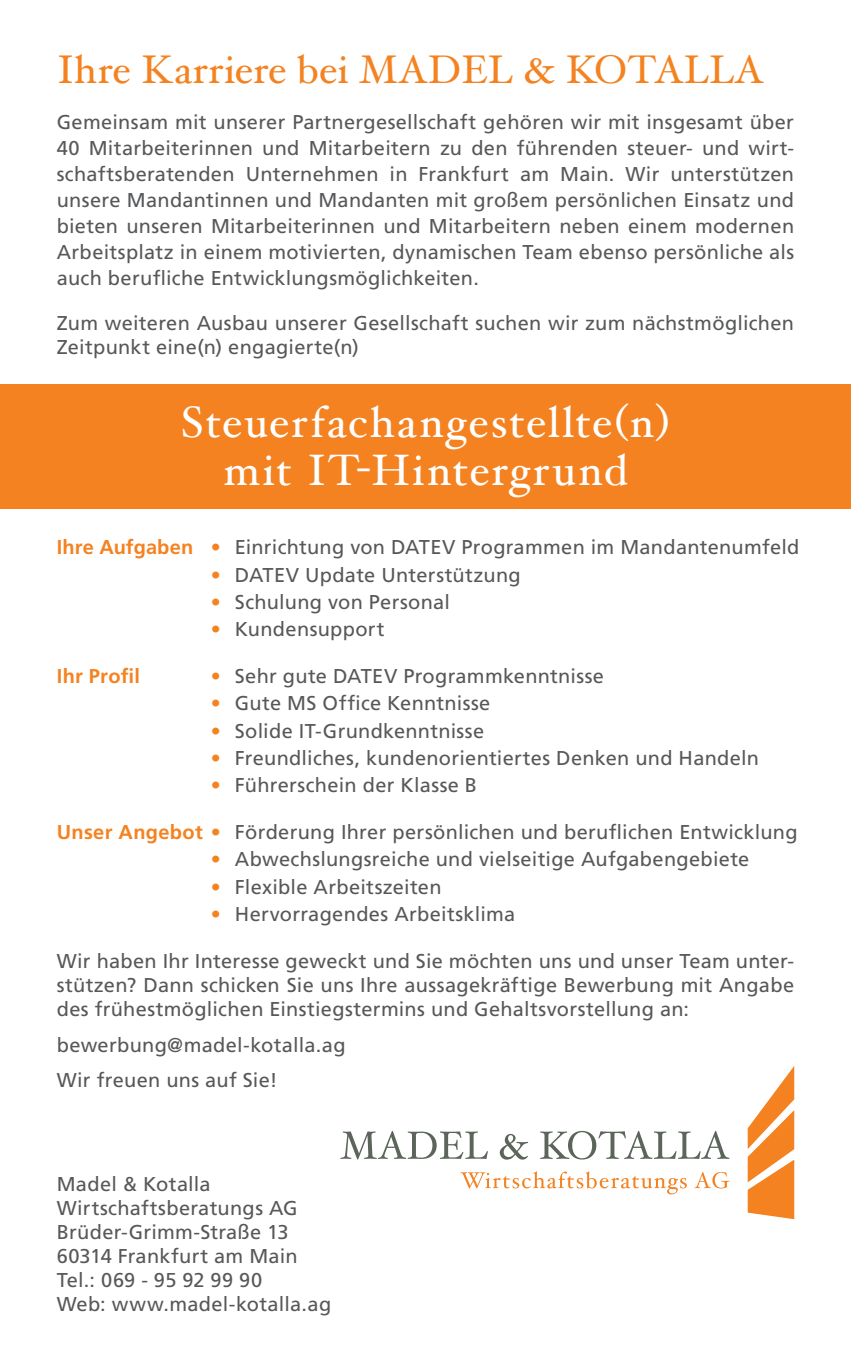
<style>
.page{position:relative;width:851px;height:1361px;background:#fff}
.page>*{position:absolute;margin:0;border:0;box-sizing:border-box;transform-origin:0 0}
.t1{font:44px/48px "Hoefler Text";letter-spacing:.04em;color:#fff;text-align:center}
.t2{font:40px "Hoefler Text";letter-spacing:.01em;color:#f58220}
.t3{font:20px/24px "Frutiger";letter-spacing:.015em;color:#57585a}
.t4{font:700 20px "Frutiger";letter-spacing:.015em;color:#f58220}
.s1{font-weight:700;color:#f58220}
.s2{color:#f58220}
</style>
<div class="page">
<div style="left:0;top:384px;width:850px;height:124px;background:#f58220"></div>
<svg style="left:340px;top:1066px;width:455px;height:154px"></svg>
<h2 class="t2" style="left:57px;top:45px;width:708px">Ihre Karriere bei Madel &amp; KotallA</h2>
<p class="t3" style="left:57px;top:109px;width:738px;line-height:26px;text-align:justify">Gemeinsam mit unserer Partnergesellschaft gehören wir mit insgesamt über 40 Mitarbeiterinnen und Mitarbeitern zu den führenden steuer- und wirt&shy;schaftsberatenden Unternehmen in Frankfurt am Main. Wir unterstützen unsere Mandantinnen und Mandanten mit großem persönlichen Einsatz und bieten unseren Mitarbeiterinnen und Mitarbeitern neben einem modernen Arbeitsplatz in einem motivierten, dynamischen Team ebenso persönliche als auch berufliche Entwicklungsmöglichkeiten.</p>
<p class="t3" style="left:57px;top:311px;width:738px">Zum weiteren Ausbau unserer Gesellschaft suchen wir zum nächstmöglichen<br>Zeitpunkt eine(n) engagierte(n)</p>
<h1 class="t1" style="left:181px;top:397px;width:490px">Steuerfachangestellte(n) mit IT-Hintergrund</h1>
<p class="t3" style="left:57px;top:535px;width:744px"><span class="s1">Ihre Aufgaben</span> <span class="s2">•</span> Einrichtung von DATEV Programmen im Mandantenumfeld</p>
<p class="t3" style="left:211px;top:562px;width:311px"><span class="s2">•</span> DATEV Update Unterstützung</p>
<p class="t3" style="left:211px;top:590px;width:241px"><span class="s2">•</span> Schulung von Personal</p>
<p class="t3" style="left:211px;top:617px;width:175px"><span class="s2">•</span> Kundensupport</p>
<p class="t4" style="left:57px;top:664px;width:85px">Ihr Profil</p>
<p class="t3" style="left:211px;top:664px;width:394px"><span class="s2">•</span> Sehr gute DATEV Programmkenntnisse</p>
<p class="t3" style="left:211px;top:691px;width:281px"><span class="s2">•</span> Gute MS Office Kenntnisse</p>
<p class="t3" style="left:211px;top:718px;width:275px"><span class="s2">•</span> Solide IT-Grundkenntnisse</p>
<p class="t3" style="left:211px;top:746px;width:549px"><span class="s2">•</span> Freundliches, kundenorientiertes Denken und Handeln</p>
<p class="t3" style="left:211px;top:773px;width:268px"><span class="s2">•</span> Führerschein der Klasse B</p>
<p class="t3" style="left:57px;top:820px;width:742px"><span class="s1">Unser Angebot</span> <span class="s2">•</span> Förderung Ihrer persönlichen und beruflichen Entwicklung</p>
<p class="t3" style="left:211px;top:847px;width:540px"><span class="s2">•</span> Abwechslungsreiche und vielseitige Aufgabengebiete</p>
<p class="t3" style="left:211px;top:874px;width:232px"><span class="s2">•</span> Flexible Arbeitszeiten</p>
<p class="t3" style="left:211px;top:902px;width:306px"><span class="s2">•</span> Hervorragendes Arbeitsklima</p>
<p class="t3" style="left:57px;top:949px;width:738px;text-align:justify">Wir haben Ihr Interesse geweckt und Sie möchten uns und unser Team unter&shy;stützen? Dann schicken Sie uns Ihre aussagekräftige Bewerbung mit Angabe des frühestmöglichen Einstiegstermins und Gehaltsvorstellung an:</p>
<p class="t3" style="left:57px;top:1027px;width:290px;line-height:35.4px">bewerbung@madel-kotalla.ag<br>Wir freuen uns auf Sie!</p>
<p class="t3" style="left:57px;top:1171px;width:276px">Madel &amp; Kotalla<br>Wirtschaftsberatungs AG<br>Brüder-Grimm-Straße 13<br>60314 Frankfurt am Main<br>Tel.: 069 - 95 92 99 90<br>Web: www.madel-kotalla.ag</p>
</div>
